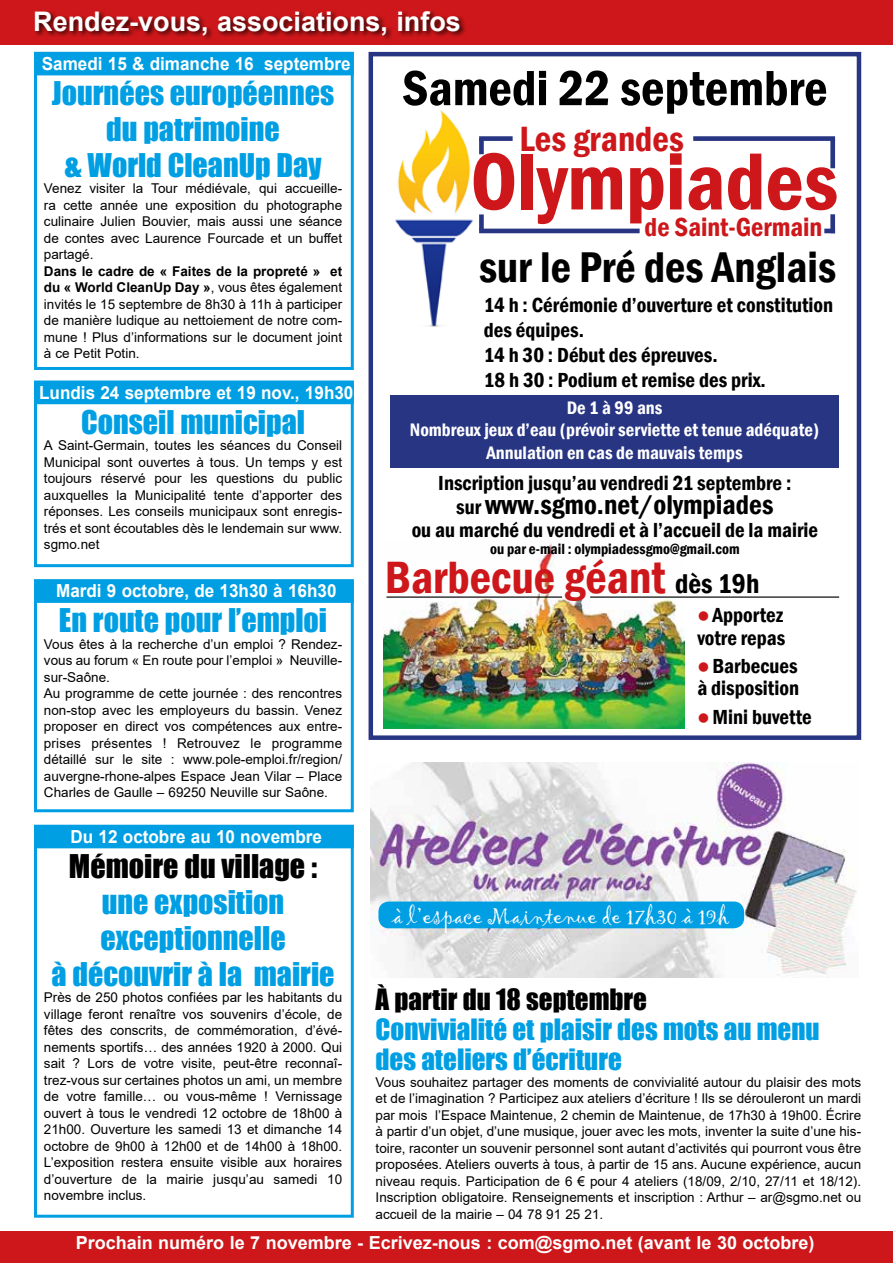
<style>
.page{position:relative;width:893px;height:1263px;background:#fff}
.page>*{position:absolute;margin:0;border:0;box-sizing:border-box;transform-origin:0 0}
.t1{font:600 condensed 83.7px "Franklin Gothic";color:#cd171a}
.t2{font:600 condensed 51.15px "Franklin Gothic";color:#000}
.t3{font:600 condensed 46.5px "Franklin Gothic";color:#cd171a}
.t4{font:600 condensed 44.25px "Franklin Gothic";color:#000}
.t5{font:600 condensed 36px "Franklin Gothic";color:#cd171a}
.t6{font:30px/36px "Impact";color:#009fe3;text-align:center}
.t7{font:30px "Impact";color:#000}
.t8{font:600 condensed 27.9px "Franklin Gothic";color:#000}
.t9{font:27px/30px "Impact";color:#009fe3}
.t10{font:700 27px "Arial";color:#fff}
.t11{font:27px "Impact";color:#000}
.t12{font:600 condensed 26.7px "Franklin Gothic";color:#cd171a}
.t13{font:24px "Gigi";color:#fff}
.t14{font:600 condensed 21px/25.2px "Franklin Gothic";color:#000}
.t15{font:600 condensed 18.6px/22.4px "Franklin Gothic";color:#fff;text-align:center}
.t16{font:700 18px "Arial";color:#fff;scale:.95 1}
.t17{font:700 18px "Arial";color:#fff}
.t18{font:600 condensed 15.15px "Franklin Gothic";color:#000}
.t19{font:13.5px/16.5px "Arial";color:#000;text-align:justify}
.s1{font-weight:700}
.s2{font-size:21px}
.s3{font-size:27.9px;color:#000}
.s4{color:#cd171a}
</style>
<div class="page">
<div style="left:0;top:1231px;width:893px;height:32px;background:#cd171a"></div>
<div style="left:0;top:0;width:893px;height:44px;background:#cd171a"></div>
<div style="left:34px;top:10px;width:433px;height:32px;background:#000;opacity:.75"></div>
<div style="left:34px;top:52px;width:320px;height:318px;border:3px solid #009fe3"></div>
<div style="left:34px;top:381px;width:320px;height:186px;border:3px solid #009fe3"></div>
<div style="left:34px;top:579px;width:320px;height:233px;border:3px solid #009fe3"></div>
<div style="left:34px;top:825px;width:320px;height:393px;border:3px solid #009fe3"></div>
<div style="left:34px;top:52px;width:320px;height:23px;background:#009fe3"></div>
<div style="left:34px;top:381px;width:320px;height:23px;background:#009fe3"></div>
<div style="left:34px;top:579px;width:320px;height:24px;background:#009fe3;border:3px solid #009fe3"></div>
<div style="left:34px;top:825px;width:320px;height:23px;background:#009fe3"></div>
<img style="left:395px;top:110px;width:78px;height:217px">
<img style="left:384px;top:541px;width:301px;height:187px">
<hr style="left:386px;top:596px;width:176px;height:2px;background:#000">
<hr style="left:590px;top:596px;width:249px;height:2px;background:#000">
<div style="left:479px;top:136px;width:34px;height:5px;background:#283583"></div>
<hr style="left:479px;top:229px;width:161px;height:4px;background:#283583">
<svg style="left:824px;top:229px;width:6px;height:4px"></svg>
<div style="left:479px;top:139px;width:5px;height:15px;background:#283583"></div>
<div style="left:479px;top:214px;width:5px;height:16px;background:#283583"></div>
<div style="left:830px;top:139px;width:5px;height:29px;background:#283583"></div>
<div style="left:830px;top:214px;width:5px;height:19px;background:#283583"></div>
<div style="left:693px;top:136px;width:142px;height:5px;background:#283583"></div>
<div style="left:391px;top:396px;width:448px;height:72px;background:#283583"></div>
<div style="left:369px;top:52px;width:492px;height:688px;border:4px solid #283583"></div>
<img style="left:371px;top:763px;width:486px;height:214px">
<div style="left:378px;top:901px;width:366px;height:27px;background:#009fe3;border-radius:10px"></div>
<h3 class="t10" style="left:33px;top:2px;width:429px">Rendez-vous, associations, infos</h3>
<h3 class="t16" style="left:42px;top:51px;width:327px">Samedi 15 &amp; dimanche 16 septembre</h3>
<h3 class="t6" style="left:52px;top:74px;width:284px">Journées européennes du patrimoine<br>&amp; World CleanUp Day</h3>
<p class="t19" style="left:44px;top:180px;width:300px">Venez visiter la Tour médiévale, qui accueille&shy;ra cette année une exposition du photographe culinaire Julien Bouvier, mais aussi une séance de contes avec Laurence Fourcade et un buffet partagé.</p>
<p class="t19" style="left:44px;top:263px;width:300px"><span class="s1">Dans le cadre de « Faites de la propreté » et du « World CleanUp Day »</span>, vous êtes également invités le 15 septembre de 8h30 à 11h à participer de manière ludique au nettoiement de notre com&shy;mune ! Plus d’informations sur le document joint à ce Petit Potin.</p>
<h3 class="t16" style="left:39px;top:379px;width:332px">Lundis 24 septembre et 19 nov., 19h30</h3>
<h3 class="t6" style="left:81px;top:403px;width:226px">Conseil municipal</h3>
<p class="t19" style="left:44px;top:437px;width:300px">A Saint-Germain, toutes les séances du Conseil Municipal sont ouvertes à tous. Un temps y est toujours réservé pour les questions du public auxquelles la Municipalité tente d’apporter des réponses. Les conseils municipaux sont enregis&shy;trés et sont écoutables dès le lendemain sur www. sgmo.net</p>
<h3 class="t16" style="left:56px;top:578px;width:297px">Mardi 9 octobre, de 13h30 à 16h30</h3>
<h3 class="t6" style="left:59px;top:602px;width:270px">En route pour l’emploi</h3>
<p class="t19" style="left:44px;top:636px;width:300px;text-align:left">Vous êtes à la recherche d’un emploi ? Rendez&shy;vous au forum « En route pour l’emploi » Neuville&shy;sur-Saône.<br>Au programme de cette journée : des rencontres non-stop avec les employeurs du bassin. Venez proposer en direct vos compétences aux entre&shy;prises présentes ! Retrouvez le programme détaillé sur le site : www.pole-emploi.fr/region/ auvergne-rhone-alpes Espace Jean Vilar – Place Charles de Gaulle – 69250 Neuville sur Saône.</p>
<h3 class="t16" style="left:71px;top:824px;width:266px">Du 12 octobre au 10 novembre</h3>
<h3 class="t7" style="left:69px;top:843px;width:250px">Mémoire du village :</h3>
<h3 class="t6" style="left:52px;top:883px;width:285px">une exposition exceptionnelle<br>à découvrir à la mairie</h3>
<p class="t19" style="left:44px;top:989px;width:300px">Près de 250 photos confiées par les habitants du village feront renaître vos souvenirs d’école, de fêtes des conscrits, de commémoration, d’évé&shy;nements sportifs… des années 1920 à 2000. Qui sait ? Lors de votre visite, peut-être reconnaî&shy;trez-vous sur certaines photos un ami, un membre de votre famille… ou vous-même ! Vernissage ouvert à tous le vendredi 12 octobre de 18h00 à 21h00. Ouverture les samedi 13 et dimanche 14 octobre de 9h00 à 12h00 et de 14h00 à 18h00.<br>L’exposition restera ensuite visible aux horaires d’ouverture de la mairie jusqu’au samedi 10 novembre inclus.</p>
<h2 class="t2" style="left:402px;top:54px;width:427px">Samedi 22 septembre</h2>
<h3 class="t5" style="left:520px;top:115px;width:166px">Les grandes</h3>
<h1 class="t1" style="left:470px;top:126px;width:369px">Olympiades</h1>
<h3 class="t12" style="left:645px;top:209px;width:179px">de Saint-Germain</h3>
<h3 class="t4" style="left:479px;top:238px;width:358px">sur le Pré des Anglais</h3>
<h3 class="t14" style="left:484px;top:292px;width:351px">14 h : Cérémonie d’ouverture et constitution des équipes.<br>14 h 30 : Début des épreuves.<br>18 h 30 : Podium et remise des prix.</h3>
<h3 class="t15" style="left:410px;top:396px;width:411px">De 1 à 99 ans<br>Nombreux jeux d’eau (prévoir serviette et tenue adéquate)<br>Annulation en cas de mauvais temps</h3>
<h3 class="t14" style="left:438px;top:470px;width:355px">Inscription jusqu’au vendredi 21 septembre :</h3>
<h3 class="t8" style="left:456px;top:486px;width:319px"><span class="s2">sur</span> www.sgmo.net/olympiades</h3>
<h3 class="t14" style="left:412px;top:517px;width:408px">ou au marché du vendredi et à l’accueil de la mairie</h3>
<p class="t18" style="left:490px;top:539px;width:251px">ou par e-mail : olympiadessgmo@gmail.com</p>
<h3 class="t3" style="left:385px;top:546px;width:376px">Barbecue géant <span class="s3">dès 19h</span></h3>
<h3 class="t14" style="left:697px;top:604px;width:90px;line-height:22px"><span class="s4">●</span> Apportez votre repas</h3>
<h3 class="t14" style="left:697px;top:655px;width:103px;line-height:22px"><span class="s4">●</span> Barbecues à disposition</h3>
<h3 class="t14" style="left:697px;top:704px;width:116px"><span class="s4">●</span> Mini buvette</h3>
<h3 class="t13" style="left:392px;top:901px;width:339px">à l’espace Maintenue de 17h30 à 19h</h3>
<h3 class="t11" style="left:376px;top:978px;width:273px">À partir du 18 septembre</h3>
<h3 class="t9" style="left:376px;top:1014px;width:445px">Convivialité et plaisir des mots au menu des ateliers d’écriture</h3>
<p class="t19" style="left:376px;top:1073px;width:487px">Vous souhaitez partager des moments de convivialité autour du plaisir des mots et de l’imagination ? Participez aux ateliers d’écriture ! Ils se dérouleront un mardi par mois l’Espace Maintenue, 2 chemin de Maintenue, de 17h30 à 19h00. Écrire à partir d’un objet, d’une musique, jouer avec les mots, inventer la suite d’une his&shy;toire, raconter un souvenir personnel sont autant d’activités qui pourront vous être proposées. Ateliers ouverts à tous, à partir de 15 ans. Aucune expérience, aucun niveau requis. Participation de 6 € pour 4 ateliers (18/09, 2/10, 27/11 et 18/12).<br>Inscription obligatoire. Renseignements et inscription : Arthur – ar@sgmo.net ou accueil de la mairie – 04 78 91 25 21.</p>
<h3 class="t17" style="left:76px;top:1230px;width:740px">Prochain numéro le 7 novembre - Ecrivez-nous : com@sgmo.net (avant le 30 octobre)</h3>
</div>
